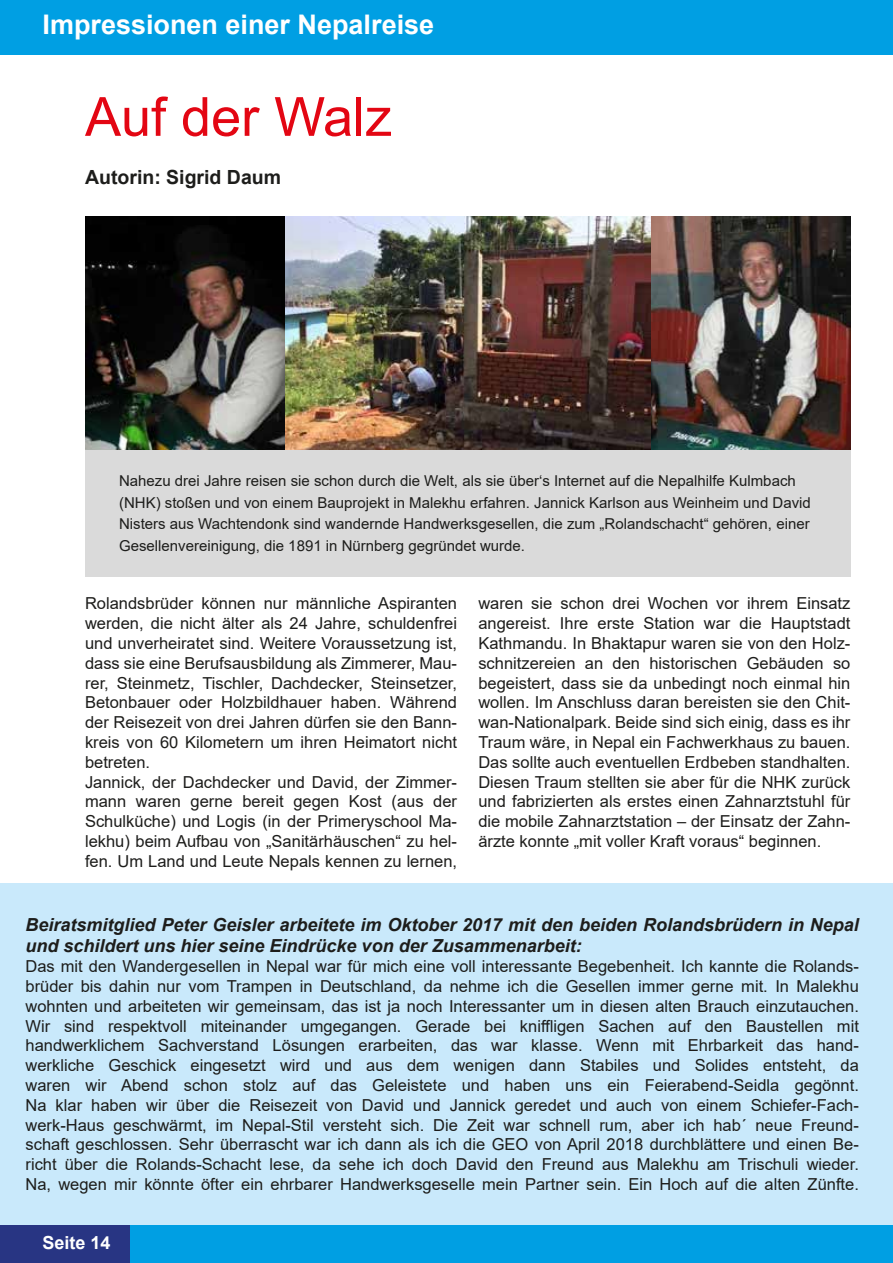
<style>
.page{position:relative;width:893px;height:1263px;background:#fff}
.page>*{position:absolute;margin:0;border:0;box-sizing:border-box;transform-origin:0 0}
.t1{font:54px "Arial";color:#e30613}
.t2{font:700 27px "Arial";color:#fff}
.t3{font:700 19.5px "Arial";color:#1d1d1b}
.t4{font:italic 700 18px/21.6px "Arial";color:#1d1d1b}
.t5{font:700 18px "Arial";color:#fff}
.t6{font:16.5px/19.8px "Arial";color:#1d1d1b;text-align:justify}
.t7{font:15px/21.6px "Arial";color:#1d1d1b}
</style>
<div class="page">
<div style="left:0;top:1225px;width:893px;height:38px;background:#009fe3"></div>
<div style="left:0;top:1225px;width:129px;height:38px;background:#283583"></div>
<div style="left:0;top:0;width:893px;height:55px;background:#009fe3"></div>
<div style="left:0;top:883px;width:893px;height:341px;background:#c9e9fb"></div>
<img style="left:85px;top:216px;width:765px;height:234px">
<div style="left:85px;top:450px;width:765px;height:126px;background:#dadada"></div>
<h2 class="t2" style="left:43px;top:10px;width:393px">Impressionen einer Nepalreise</h2>
<h1 class="t1" style="left:85px;top:87px;width:309px">Auf der Walz</h1>
<p class="t3" style="left:85px;top:167px;width:198px">Autorin: Sigrid Daum</p>
<p class="t7" style="left:119px;top:470px;width:693px">Nahezu drei Jahre reisen sie schon durch die Welt, als sie über‘s Internet auf die Nepalhilfe Kulmbach (NHK) stoßen und von einem Bauprojekt in Malekhu erfahren. Jannick Karlson aus Weinheim und David Nisters aus Wachtendonk sind wandernde Handwerksgesellen, die zum „Rolandschacht“ gehören, einer Gesellenvereinigung, die 1891 in Nürnberg gegründet wurde.</p>
<p class="t6" style="left:85px;top:594px;width:374px;text-align:left">Rolandsbrüder können nur männliche Aspiranten werden, die nicht älter als 24 Jahre, schuldenfrei und unverheiratet sind. Weitere Voraussetzung ist, dass sie eine Berufsausbildung als Zimmerer, Mau&shy;rer, Steinmetz, Tischler, Dachdecker, Steinsetzer, Betonbauer oder Holzbildhauer haben. Während der Reisezeit von drei Jahren dürfen sie den Bann&shy;kreis von 60 Kilometern um ihren Heimatort nicht betreten.<br>Jannick, der Dachdecker und David, der Zimmer&shy;mann waren gerne bereit gegen Kost (aus der Schulküche) und Logis (in der Primeryschool Ma&shy;lekhu) beim Aufbau von „Sanitärhäuschen“ zu hel&shy;fen. Um Land und Leute Nepals kennen zu lernen,</p>
<p class="t6" style="left:478px;top:594px;width:374px">waren sie schon drei Wochen vor ihrem Einsatz angereist. Ihre erste Station war die Hauptstadt Kathmandu. In Bhaktapur waren sie von den Holz&shy;schnitzereien an den historischen Gebäuden so begeistert, dass sie da unbedingt noch einmal hin wollen. Im Anschluss daran bereisten sie den Chit&shy;wan-Nationalpark. Beide sind sich einig, dass es ihr Traum wäre, in Nepal ein Fachwerkhaus zu bauen.<br>Das sollte auch eventuellen Erdbeben standhalten.<br>Diesen Traum stellten sie aber für die NHK zurück und fabrizierten als erstes einen Zahnarztstuhl für die mobile Zahnarztstation – der Einsatz der Zahn&shy;ärzte konnte „mit voller Kraft voraus“ beginnen.</p>
<p class="t4" style="left:26px;top:914px;width:835px">Beiratsmitglied Peter Geisler arbeitete im Oktober 2017 mit den beiden Rolandsbrüdern in Nepal und schildert uns hier seine Eindrücke von der Zusammenarbeit:</p>
<p class="t6" style="left:26px;top:956px;width:835px">Das mit den Wandergesellen in Nepal war für mich eine voll interessante Begebenheit. Ich kannte die Rolands&shy;brüder bis dahin nur vom Trampen in Deutschland, da nehme ich die Gesellen immer gerne mit. In Malekhu wohnten und arbeiteten wir gemeinsam, das ist ja noch Interessanter um in diesen alten Brauch einzutauchen.<br>Wir sind respektvoll miteinander umgegangen. Gerade bei kniffligen Sachen auf den Baustellen mit handwerklichem Sachverstand Lösungen erarbeiten, das war klasse. Wenn mit Ehrbarkeit das hand&shy;werkliche Geschick eingesetzt wird und aus dem wenigen dann Stabiles und Solides entsteht, da waren wir Abend schon stolz auf das Geleistete und haben uns ein Feierabend-Seidla gegönnt.<br>Na klar haben wir über die Reisezeit von David und Jannick geredet und auch von einem Schiefer-Fach&shy;werk-Haus geschwärmt, im Nepal-Stil versteht sich. Die Zeit war schnell rum, aber ich hab´ neue Freund&shy;schaft geschlossen. Sehr überrascht war ich dann als ich die GEO von April 2018 durchblättere und einen Be&shy;richt über die Rolands-Schacht lese, da sehe ich doch David den Freund aus Malekhu am Trischuli wieder.<br>Na, wegen mir könnte öfter ein ehrbarer Handwerksgeselle mein Partner sein. Ein Hoch auf die alten Zünfte.</p>
<p class="t5" style="left:43px;top:1233px;width:70px">Seite 14</p>
</div>
